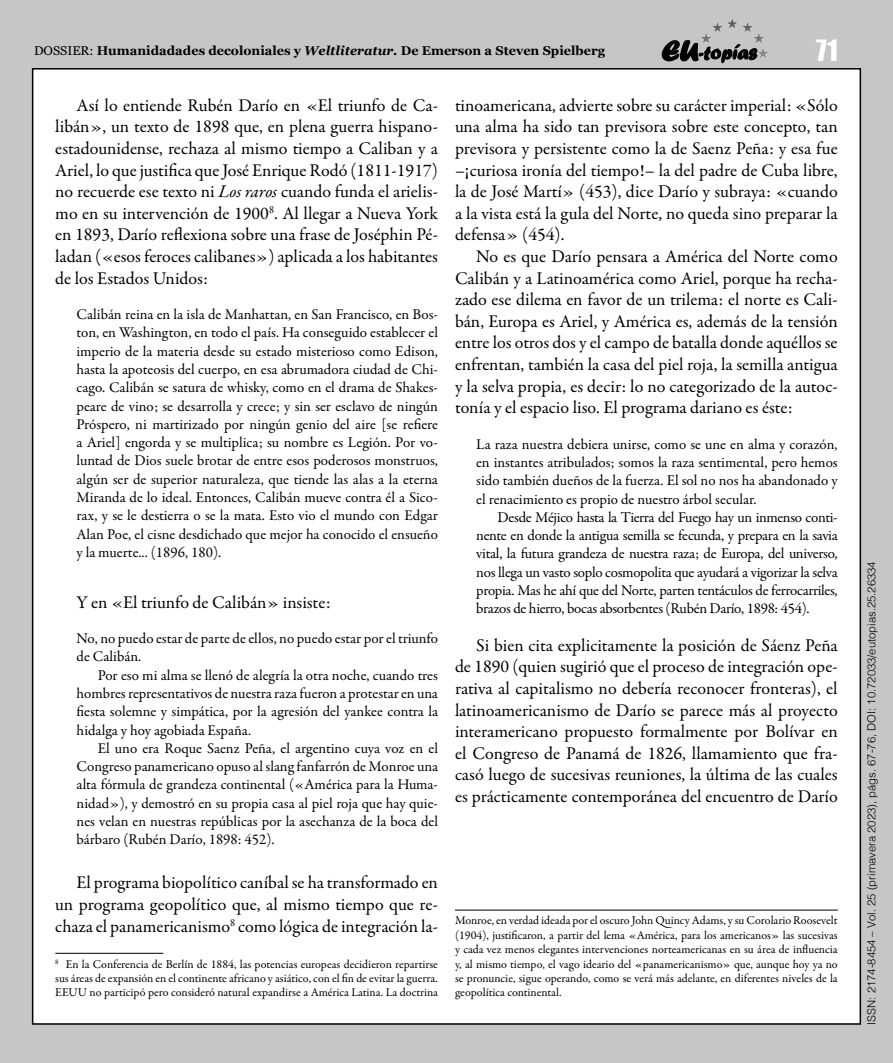
<style>
.page{position:relative;width:893px;height:1063px;background:#c6c6c6}
.page>*{position:absolute;margin:0;border:0;box-sizing:border-box;transform-origin:0 0}
.t1{font:27px "Impact";color:#fff}
.t2{font:18px/21.6px "Garamond Premr Pro";color:#000;text-align:justify}
.t3{font:15px/18.3px "Garamond Premr Pro";letter-spacing:-.005em;color:#000;text-align:justify}
.t4{font:15px/18.3px "Garamond Premr Pro";letter-spacing:.015em;color:#000}
.t5{font:700 12.75px "Georgia";color:#000}
.t6{font:12px/14.4px "Garamond Premr Pro";color:#000;text-align:justify}
.t7{font:300 11.25px "Helvetica";color:#000}
.s1{font-weight:400}
.s2{font-style:italic}
</style>
<div class="page">
<div style="left:33px;top:69px;width:827px;height:955px;background:#fff"></div>
<svg style="left:662px;top:40px;width:94px;height:23px"></svg>
<hr style="left:701px;top:19px;width:67px;height:1px;background:#585857">
<hr style="left:701px;top:20px;width:67px;height:1px;background:#595958">
<hr style="left:701px;top:21px;width:67px;height:1px;background:#5a5a59">
<hr style="left:701px;top:22px;width:67px;height:1px;background:#5c5c5b">
<hr style="left:701px;top:23px;width:67px;height:1px;background:#5d5d5c">
<hr style="left:701px;top:24px;width:67px;height:1px;background:#5f5f5e">
<hr style="left:701px;top:25px;width:67px;height:1px;background:#60605f">
<hr style="left:701px;top:26px;width:67px;height:1px;background:#626261">
<hr style="left:701px;top:27px;width:67px;height:1px;background:#636362">
<hr style="left:701px;top:28px;width:67px;height:1px;background:#656464">
<hr style="left:701px;top:29px;width:67px;height:1px;background:#666565">
<hr style="left:701px;top:30px;width:67px;height:1px;background:#676766">
<hr style="left:701px;top:31px;width:67px;height:1px;background:#696868">
<hr style="left:701px;top:32px;width:67px;height:1px;background:#6a6969">
<hr style="left:701px;top:33px;width:67px;height:1px;background:#6c6b6b">
<hr style="left:701px;top:34px;width:67px;height:1px;background:#6c6c6c">
<hr style="left:701px;top:35px;width:67px;height:1px;background:#6e6e6d">
<hr style="left:701px;top:36px;width:67px;height:1px;background:#6f6f6e">
<hr style="left:701px;top:37px;width:67px;height:1px;background:#717170">
<hr style="left:701px;top:38px;width:67px;height:1px;background:#727271">
<hr style="left:701px;top:39px;width:67px;height:1px;background:#747473">
<hr style="left:701px;top:40px;width:67px;height:1px;background:#757574">
<hr style="left:701px;top:41px;width:67px;height:1px;background:#767675">
<hr style="left:701px;top:42px;width:67px;height:1px;background:#787877">
<hr style="left:701px;top:43px;width:67px;height:1px;background:#797978">
<hr style="left:701px;top:44px;width:67px;height:1px;background:#7b7b7a">
<hr style="left:701px;top:45px;width:67px;height:1px;background:#7c7c7b">
<hr style="left:701px;top:46px;width:67px;height:1px;background:#7e7d7d">
<hr style="left:701px;top:47px;width:67px;height:1px;background:#7f7e7e">
<hr style="left:701px;top:48px;width:67px;height:1px;background:#818080">
<hr style="left:701px;top:49px;width:67px;height:1px;background:#828181">
<hr style="left:701px;top:50px;width:67px;height:1px;background:#828282">
<hr style="left:701px;top:51px;width:67px;height:1px;background:#848483">
<hr style="left:701px;top:52px;width:67px;height:1px;background:#858584">
<hr style="left:701px;top:53px;width:67px;height:1px;background:#878786">
<hr style="left:701px;top:54px;width:67px;height:1px;background:#888887">
<hr style="left:701px;top:55px;width:67px;height:1px;background:#898989">
<hr style="left:701px;top:56px;width:67px;height:1px;background:#8a8a8a">
<hr style="left:701px;top:57px;width:67px;height:1px;background:#8c8c8b">
<hr style="left:55px;top:953px;width:108px;height:1px;background:#000">
<hr style="left:455px;top:910px;width:383px;height:1px;background:#000">
<p class="t5" style="left:34px;top:41px;width:572px"><span class="s1">DOSSIER:</span> Humanidadades decoloniales y <span class="s2">Weltliteratur</span>. De Emerson a Steven Spielberg</p>
<h1 class="t1" style="left:816px;top:29px;width:23px">71</h1>
<p class="t2" style="left:55px;top:95px;width:384px;text-indent:21px">Así lo entiende Rubén Darío en «El triunfo de Ca&shy;libán», un texto de 1898 que, en plena guerra hispano&shy;estadounidense, rechaza al mismo tiempo a Caliban y a Ariel, lo que justifica que José Enrique Rodó (1811-1917) no recuerde ese texto ni <span class="s2">Los raros</span> cuando funda el arielis&shy;mo en su intervención de 1900<sup>8</sup>. Al llegar a Nueva York en 1893, Darío reflexiona sobre una frase de Joséphin Pé&shy;ladan («esos feroces calibanes») aplicada a los habitantes de los Estados Unidos:</p>
<p class="t3" style="left:77px;top:305px;width:363px">Calibán reina en la isla de Manhattan, en San Francisco, en Bos&shy;ton, en Washington, en todo el país. Ha conseguido establecer el imperio de la materia desde su estado misterioso como Edison, hasta la apoteosis del cuerpo, en esa abrumadora ciudad de Chi&shy;cago. Calibán se satura de whisky, como en el drama de Shakes&shy;peare de vino; se desarrolla y crece; y sin ser esclavo de ningún Próspero, ni martirizado por ningún genio del aire [se refiere a Ariel] engorda y se multiplica; su nombre es Legión. Por vo&shy;luntad de Dios suele brotar de entre esos poderosos monstruos, algún ser de superior naturaleza, que tiende las alas a la eterna Miranda de lo ideal. Entonces, Calibán mueve contra él a Sico&shy;rax, y se le destierra o se la mata. Esto vio el mundo con Edgar Alan Poe, el cisne desdichado que mejor ha conocido el ensueño y la muerte... (1896, 180).</p>
<p class="t2" style="left:77px;top:592px;width:255px">Y en «El triunfo de Calibán» insiste:</p>
<p class="t4" style="left:77px;top:629px;width:363px">No, no puedo estar de parte de ellos, no puedo estar por el triunfo de Calibán.</p>
<p class="t3" style="left:77px;top:666px;width:363px;text-indent:21px">Por eso mi alma se llenó de alegría la otra noche, cuando tres hombres representativos de nuestra raza fueron a protestar en una fiesta solemne y simpática, por la agresión del yankee contra la hidalga y hoy agobiada España.</p>
<p class="t3" style="left:77px;top:739px;width:363px;text-indent:21px">El uno era Roque Saenz Peña, el argentino cuya voz en el Congreso panamericano opuso al slang fanfarrón de Monroe una alta fórmula de grandeza continental («América para la Huma&shy;nidad»), y demostró en su propia casa al piel roja que hay quie&shy;nes velan en nuestras repúblicas por la asechanza de la boca del bárbaro (Rubén Darío, 1898: 452).</p>
<p class="t2" style="left:55px;top:872px;width:384px;text-indent:21px">El programa biopolítico caníbal se ha transformado en un programa geopolítico que, al mismo tiempo que re&shy;chaza el panamericanismo<sup>8</sup> como lógica de integración la-</p>
<p class="t6" style="left:55px;top:957px;width:384px"><sup>8</sup> En la Conferencia de Berlín de 1884, las potencias europeas decidieron repartirse sus áreas de expansión en el continente africano y asiático, con el fin de evitar la guerra.<br>EEUU no participó pero consideró natural expandirse a América Latina. La doctrina</p>
<p class="t2" style="left:455px;top:95px;width:384px">tinoamericana, advierte sobre su carácter imperial: «Sólo una alma ha sido tan previsora sobre este concepto, tan previsora y persistente como la de Saenz Peña: y esa fue –¡curiosa ironía del tiempo!– la del padre de Cuba libre, la de José Martí » (453), dice Darío y subraya: «cuando a la vista está la gula del Norte, no queda sino preparar la defensa» (454).</p>
<p class="t2" style="left:455px;top:246px;width:384px;text-indent:21px">No es que Darío pensara a América del Norte como Calibán y a Latinoamérica como Ariel, porque ha recha&shy;zado ese dilema en favor de un trilema: el norte es Cali&shy;bán, Europa es Ariel, y América es, además de la tensión entre los otros dos y el campo de batalla donde aquéllos se enfrentan, también la casa del piel roja, la semilla antigua y la selva propia, es decir: lo no categorizado de la autoc&shy;tonía y el espacio liso. El programa dariano es éste:</p>
<p class="t3" style="left:476px;top:435px;width:363px">La raza nuestra debiera unirse, como se une en alma y corazón, en instantes atribulados; somos la raza sentimental, pero hemos sido también dueños de la fuerza. El sol no nos ha abandonado y el renacimiento es propio de nuestro árbol secular.</p>
<p class="t3" style="left:476px;top:508px;width:363px;text-indent:21px">Desde Méjico hasta la Tierra del Fuego hay un inmenso conti&shy;nente en donde la antigua semilla se fecunda, y prepara en la savia vital, la futura grandeza de nuestra raza; de Europa, del universo, nos llega un vasto soplo cosmopolita que ayudará a vigorizar la selva propia. Mas he ahí que del Norte, parten tentáculos de ferrocarriles, brazos de hierro, bocas absorbentes (Rubén Darío, 1898: 454).</p>
<p class="t2" style="left:455px;top:635px;width:384px;text-indent:21px">Si bien cita explicitamente la posición de Sáenz Peña de 1890 (quien sugirió que el proceso de integración ope&shy;rativa al capitalismo no debería reconocer fronteras), el latinoamericanismo de Darío se parece más al proyecto interamericano propuesto formalmente por Bolívar en el Congreso de Panamá de 1826, llamamiento que fra&shy;casó luego de sucesivas reuniones, la última de las cuales es prácticamente contemporánea del encuentro de Darío</p>
<p class="t6" style="left:455px;top:914px;width:384px">Monroe, en verdad ideada por el oscuro John Quincy Adams, y su Corolario Roosevelt (1904), justificaron, a partir del lema «América, para los americanos» las sucesivas y cada vez menos elegantes intervenciones norteamericanas en su área de influencia y, al mismo tiempo, el vago ideario del «panamericanismo» que, aunque hoy ya no se pronuncie, sigue operando, como se verá más adelante, en diferentes niveles de la geopolítica continental.</p>
<p class="t7" style="left:862px;top:1025px;width:465px;rotate:-90deg">ISSN: 2174-8454 – Vol. 25 (primavera 2023), págs. 67-76, DOI: 10.72033/eutopias.25.26334</p>
</div>
